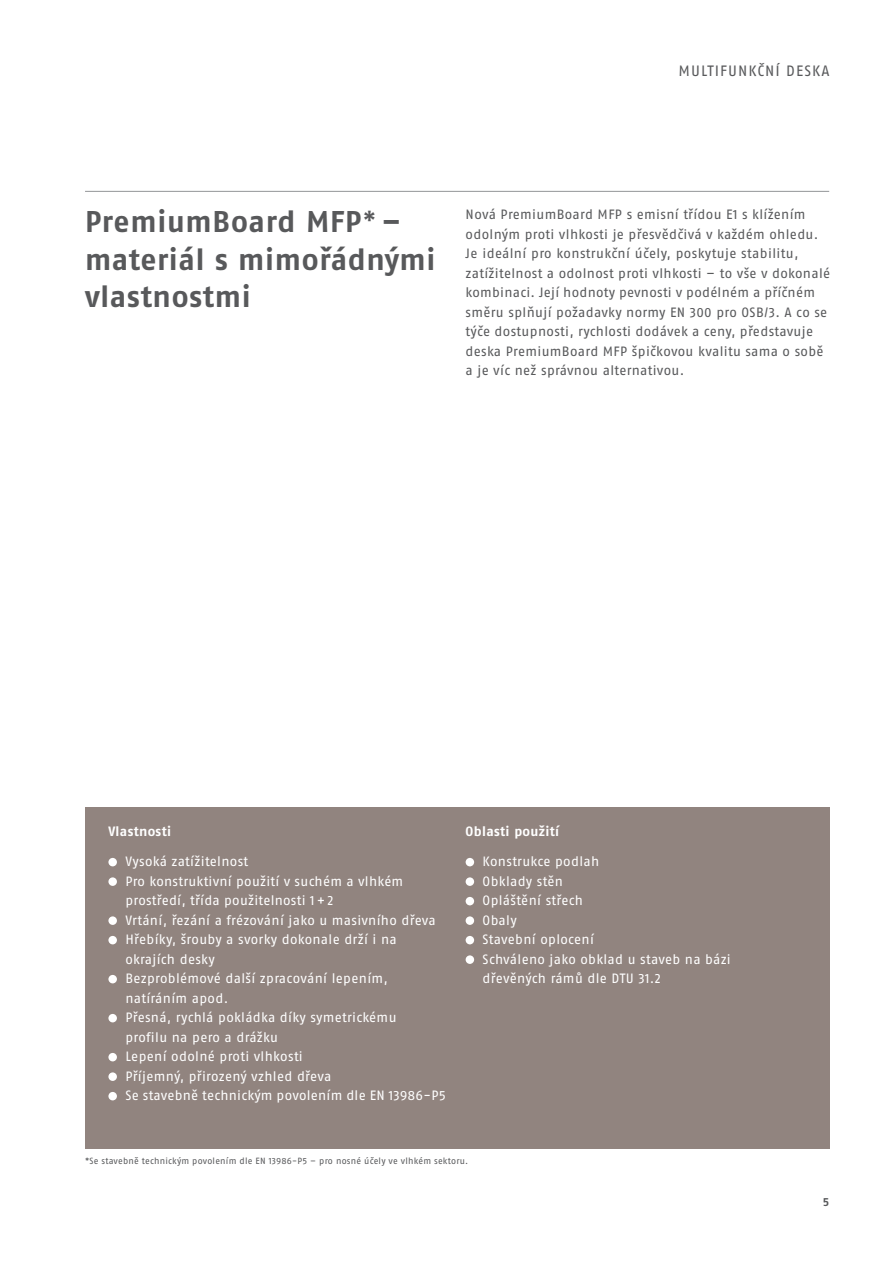
<style>
.page{position:relative;width:893px;height:1263px;background:#fff}
.page>*{position:absolute;margin:0;border:0;box-sizing:border-box;transform-origin:0 0}
.t1{font:700 30px/37.5px "Fago Pro";letter-spacing:.025em;color:#58595b}
.t2{font:15px "Fago Pro";letter-spacing:.07em;color:#58595b}
.t3{font:13.5px/19.5px "Fago Pro";letter-spacing:.02em;color:#fff}
.t4{font:13.5px/19.5px "Fago Pro";letter-spacing:.025em;color:#58595b}
.t5{font:700 13.5px "Fago Pro";letter-spacing:.025em;color:#fff}
.t6{font:700 11.25px "Fago Pro";color:#58595b}
.t7{font:9px "Fago Pro";letter-spacing:.025em;color:#58595b}
.s1{font-weight:400}
</style>
<div class="page">
<hr style="left:85px;top:191px;width:744px;height:1px;background:#939598">
<div style="left:85px;top:807px;width:744px;height:341px;background:#91847f"></div>
<div style="left:108px;top:858px;width:9px;height:8px;background:#fff;border-radius:50%"></div>
<div style="left:108px;top:877px;width:9px;height:9px;background:#fff;border-radius:50%"></div>
<div style="left:108px;top:916px;width:9px;height:9px;background:#fff;border-radius:50%"></div>
<div style="left:108px;top:936px;width:9px;height:8px;background:#fff;border-radius:50%"></div>
<div style="left:108px;top:975px;width:9px;height:8px;background:#fff;border-radius:50%"></div>
<div style="left:108px;top:1014px;width:9px;height:8px;background:#fff;border-radius:50%"></div>
<div style="left:108px;top:1053px;width:9px;height:8px;background:#fff;border-radius:50%"></div>
<div style="left:108px;top:1072px;width:9px;height:9px;background:#fff;border-radius:50%"></div>
<div style="left:108px;top:1092px;width:9px;height:8px;background:#fff;border-radius:50%"></div>
<div style="left:466px;top:858px;width:8px;height:8px;background:#fff;border-radius:50%"></div>
<div style="left:466px;top:877px;width:8px;height:9px;background:#fff;border-radius:50%"></div>
<div style="left:466px;top:897px;width:8px;height:8px;background:#fff;border-radius:50%"></div>
<div style="left:466px;top:916px;width:8px;height:9px;background:#fff;border-radius:50%"></div>
<div style="left:466px;top:936px;width:8px;height:8px;background:#fff;border-radius:50%"></div>
<div style="left:466px;top:955px;width:8px;height:9px;background:#fff;border-radius:50%"></div>
<p class="t2" style="left:678px;top:61px;width:30px">Multif</p>
<p class="t2" style="left:728px;top:61px;width:103px">un kčn í deska</p>
<h1 class="t1" style="left:85px;top:203px;width:352px">PremiumBoard MFP<span class="s1">*</span> – materiál s mimořádnými vlastnostmi</h1>
<p class="t4" style="left:466px;top:205px;width:366px">Nová PremiumBoard MFP s emisní třídou E1 s klížením odolným proti vlhkosti je přesvědčivá v každém ohledu.<br>Je ideální pro konstrukční účely, poskytuje stabilitu, zatížitelnost a odolnost proti vlhkosti – to vše v dokonalé kombinaci. Její hodnoty pevnosti v podélném a příčném směru splňují požadavky normy EN 300 pro OSB/3. A co se týče dostupnosti, rychlosti dodávek a ceny, představuje deska PremiumBoard MFP špičkovou kvalitu sama o sobě a je víc než správnou alternativou.</p>
<p class="t5" style="left:108px;top:823px;width:64px">Vlastnosti</p>
<p class="t3" style="left:125px;top:852px;width:322px">Vysoká zatížitelnost<br>Pro konstruktivní použití v suchém a vlhkém prostředí, třída použitelnosti 1 + 2<br>Vrtání, řezání a frézování jako u masivního dřeva Hřebíky, šrouby a svorky dokonale drží i na okrajích desky<br>Bezproblémové další zpracování lepením, natíráním apod.<br>Přesná, rychlá pokládka díky symetrickému<br>profilu na pero a drážku<br>Lepení odolné proti vlhkosti<br>Příjemný, přirozený vzhled dřeva<br>Se stavebně technickým povolením dle EN 13986-P5</p>
<p class="t5" style="left:466px;top:823px;width:95px">Oblasti použití</p>
<p class="t3" style="left:483px;top:852px;width:250px;text-indent:-8px">Konstrukce podlah<br>Obklady stěn<br>Opláštění střech<br>Obaly<br>Stavební oplocení<br>Schváleno jako obklad u staveb na bázi dřevěných rámů dle DTU 31.2</p>
<p class="t7" style="left:85px;top:1155px;width:385px">*Se stavebně technickým povolením dle EN 13986-P5 – pro nosné účely ve vlhkém sektoru.</p>
<p class="t6" style="left:823px;top:1195px;width:8px">5</p>
</div>
